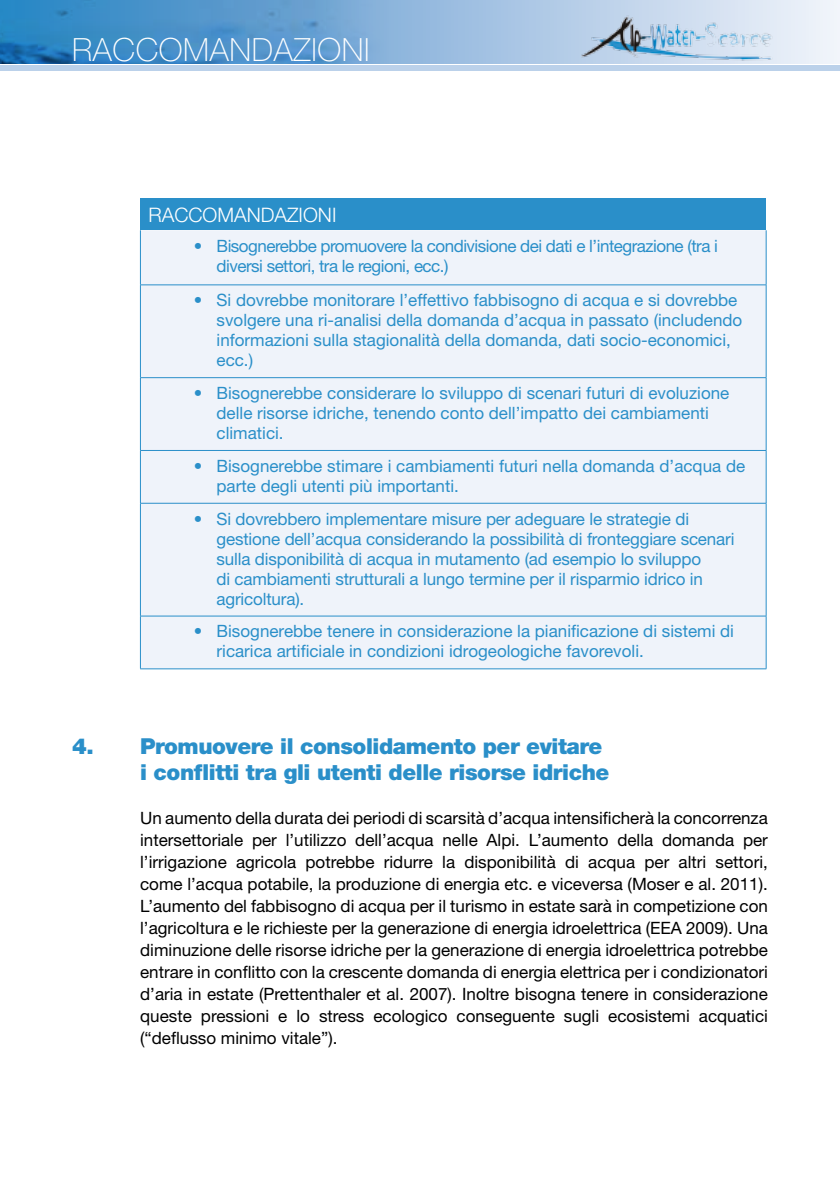
<style>
.page{position:relative;width:840px;height:1191px;background:#fff}
.page>*{position:absolute;margin:0;border:0;box-sizing:border-box;transform-origin:0 0}
.t1{font:100 32px "Helvetica Neue";letter-spacing:.02em;color:#fff}
.t2{font:900 22px/26px "Helvetica Neue";letter-spacing:-.02em;color:#2a8fc9}
.t3{font:300 20px "Helvetica Neue";color:#fff}
.t4{font:17px/20px "Helvetica Neue";color:#2a8fc9}
.t5{font:17px/22px "Helvetica Neue";color:#000;text-align:justify}
.t6{font:17px/20px "Helvetica Neue";letter-spacing:-.03em;color:#2a8fc9}
</style>
<div class="page">
<svg style="left:0;top:0;width:839px;height:63px;background:#78abd6"></svg>
<div style="left:0;top:65px;width:839px;height:6px;background:#bbd1ea"></div>
<img style="left:574px;top:10px;width:206px;height:54px">
<div style="left:140px;top:198px;width:625px;height:32px;background:#2a8fc9"></div>
<div style="left:141px;top:230px;width:624px;height:438px;background:#eff3fa"></div>
<hr style="left:140px;top:230px;width:1px;height:55px;background:#2a8fc9">
<hr style="left:765px;top:230px;width:1px;height:55px;background:#2a8fc9">
<hr style="left:140px;top:284px;width:626px;height:1px;background:#2a8fc9">
<hr style="left:140px;top:285px;width:1px;height:92px;background:#2a8fc9">
<hr style="left:765px;top:285px;width:1px;height:92px;background:#2a8fc9">
<hr style="left:140px;top:377px;width:626px;height:1px;background:#2a8fc9">
<hr style="left:140px;top:378px;width:1px;height:72px;background:#2a8fc9">
<hr style="left:765px;top:378px;width:1px;height:72px;background:#2a8fc9">
<hr style="left:140px;top:450px;width:626px;height:1px;background:#2a8fc9">
<hr style="left:140px;top:451px;width:1px;height:52px;background:#2a8fc9">
<hr style="left:765px;top:451px;width:1px;height:52px;background:#2a8fc9">
<hr style="left:140px;top:503px;width:626px;height:1px;background:#2a8fc9">
<hr style="left:140px;top:503px;width:1px;height:113px;background:#2a8fc9">
<hr style="left:765px;top:503px;width:1px;height:113px;background:#2a8fc9">
<hr style="left:140px;top:615px;width:626px;height:1px;background:#2a8fc9">
<hr style="left:140px;top:616px;width:1px;height:52px;background:#2a8fc9">
<hr style="left:765px;top:616px;width:1px;height:52px;background:#2a8fc9">
<hr style="left:140px;top:668px;width:626px;height:1px;background:#2a8fc9">
<h1 class="t1" style="left:72px;top:32px;width:299px">RACCOMANDAZIONI</h1>
<p class="t3" style="left:148px;top:203px;width:15px">RACC</p>
<p class="t3" style="left:202px;top:203px;width:135px">OMANDAZIONI</p>
<p class="t6" style="left:216px;top:235px;width:502px;text-indent:-23px">• Bisognerebbe promuovere la condivisione dei dati e l’integrazione (tra i diversi settori, tra le regioni, ecc.)</p>
<p class="t4" style="left:216px;top:290px;width:527px;text-indent:-23px">• Si dovrebbe monitorare l’effettivo fabbisogno di acqua e si dovrebbe svolgere una ri-analisi della domanda d’acqua in passato (includendo informazioni sulla stagionalità della domanda, dati socio-economici, ecc.)</p>
<p class="t4" style="left:216px;top:383px;width:514px;text-indent:-23px">• Bisognerebbe considerare lo sviluppo di scenari futuri di evoluzione delle risorse idriche, tenendo conto dell’impatto dei cambiamenti climatici.</p>
<p class="t4" style="left:216px;top:455px;width:530px;text-indent:-23px">• Bisognerebbe stimare i cambiamenti futuri nella domanda d’acqua de parte degli utenti più importanti.</p>
<p class="t4" style="left:216px;top:508px;width:519px;text-indent:-23px">• Si dovrebbero implementare misure per adeguare le strategie di gestione dell’acqua considerando la possibilità di fronteggiare scenari sulla disponibilità di acqua in mutamento (ad esempio lo sviluppo<br>di cambiamenti strutturali a lungo termine per il risparmio idrico in agricoltura).</p>
<p class="t4" style="left:216px;top:621px;width:518px;text-indent:-23px">• Bisognerebbe tenere in considerazione la pianificazione di sistemi di ricarica artificiale in condizioni idrogeologiche favorevoli.</p>
<p class="t2" style="left:140px;top:732px;width:470px;text-indent:-68px">4. Promuovere il consolidamento per evitare i conflitti tra gli utenti delle risorse idriche</p>
<p class="t5" style="left:140px;top:806px;width:629px">Un aumento della durata dei periodi di scarsità d’acqua intensificherà la concorrenza intersettoriale per l’utilizzo dell’acqua nelle Alpi. L’aumento della domanda per l’irrigazione agricola potrebbe ridurre la disponibilità di acqua per altri settori, come l’acqua potabile, la produzione di energia etc. e viceversa (Moser e al. 2011).<br>L’aumento del fabbisogno di acqua per il turismo in estate sarà in competizione con l’agricoltura e le richieste per la generazione di energia idroelettrica (EEA 2009). Una diminuzione delle risorse idriche per la generazione di energia idroelettrica potrebbe entrare in conflitto con la crescente domanda di energia elettrica per i condizionatori d’aria in estate (Prettenthaler et al. 2007). Inoltre bisogna tenere in considerazione queste pressioni e lo stress ecologico conseguente sugli ecosistemi acquatici (“deflusso minimo vitale”).</p>
</div>
